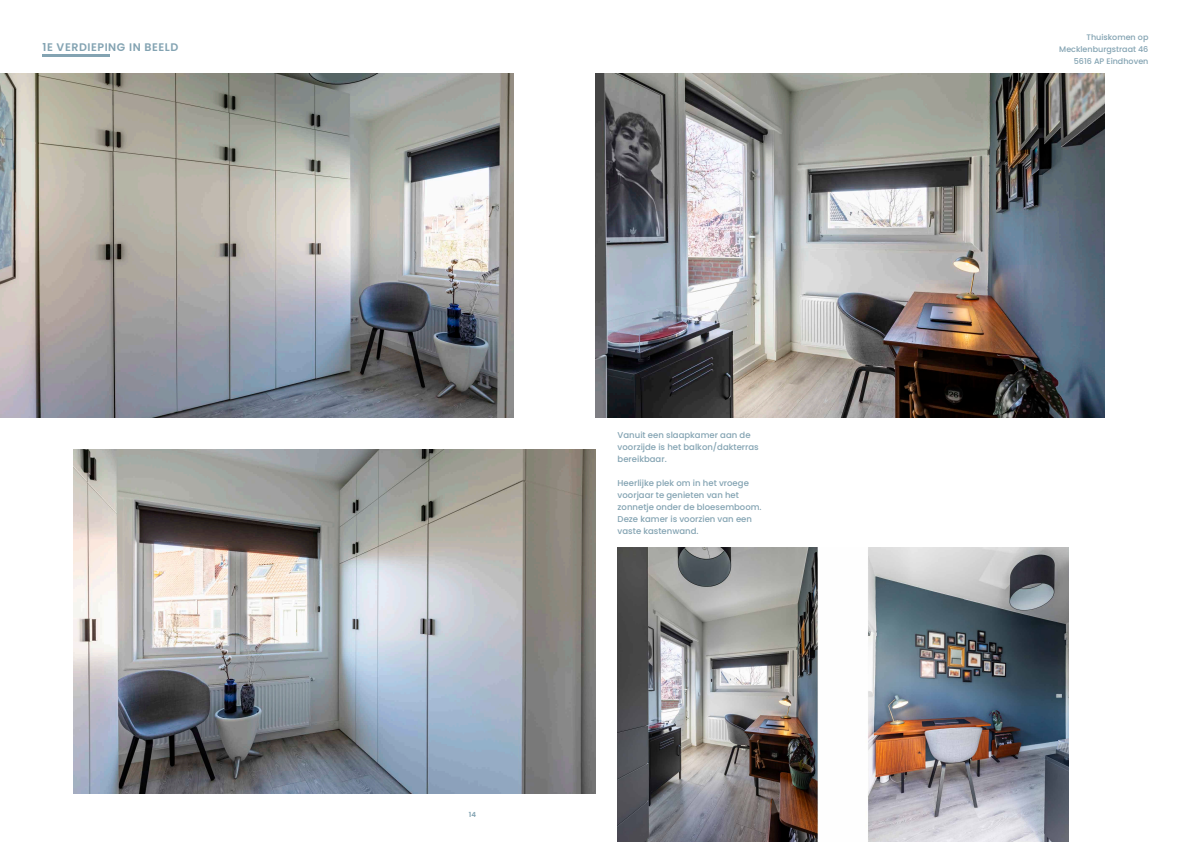
<style>
.page{position:relative;width:1191px;height:842px;background:#fff}
.page>*{position:absolute;margin:0;border:0;box-sizing:border-box;transform-origin:0 0}
.t1{font:600 11px "Poppins";letter-spacing:.05em;color:#83a3b2}
.t2{font:500 8.5px/12px "Poppins";color:#83a3b2}
.t3{font:500 8px "Poppins";color:#83a3b2}
.t4{font:600 7px "Poppins";color:#83a3b2}
</style>
<div class="page">
<img style="left:0;top:74px;width:514px;height:344px">
<img style="left:73px;top:449px;width:522px;height:344px">
<hr style="left:43px;top:55px;width:67px;height:2px;background:#83a3b2">
<img style="left:595px;top:74px;width:509px;height:344px">
<img style="left:617px;top:548px;width:451px;height:294px">
<p class="t1" style="left:43px;top:40px;width:137px">1E VERDIEPING IN BEELD</p>
<p class="t4" style="left:469px;top:810px;width:9px">14</p>
<p class="t2" style="left:617px;top:429px;width:143px">Vanuit een slaapkamer aan de voorzijde is het balkon/dakterras bereikbaar.</p>
<p class="t2" style="left:617px;top:477px;width:145px">Heerlijke plek om in het vroege voorjaar te genieten van het zonnetje onder de bloesemboom.<br>Deze kamer is voorzien van een vaste kastenwand.</p>
<p class="t3" style="left:1086px;top:32px;width:63px">Thuiskomen op</p>
<p class="t3" style="left:1059px;top:44px;width:91px">Mecklenburgstraat 46</p>
<p class="t3" style="left:1073px;top:56px;width:76px">5616 AP Eindhoven</p>
</div>
